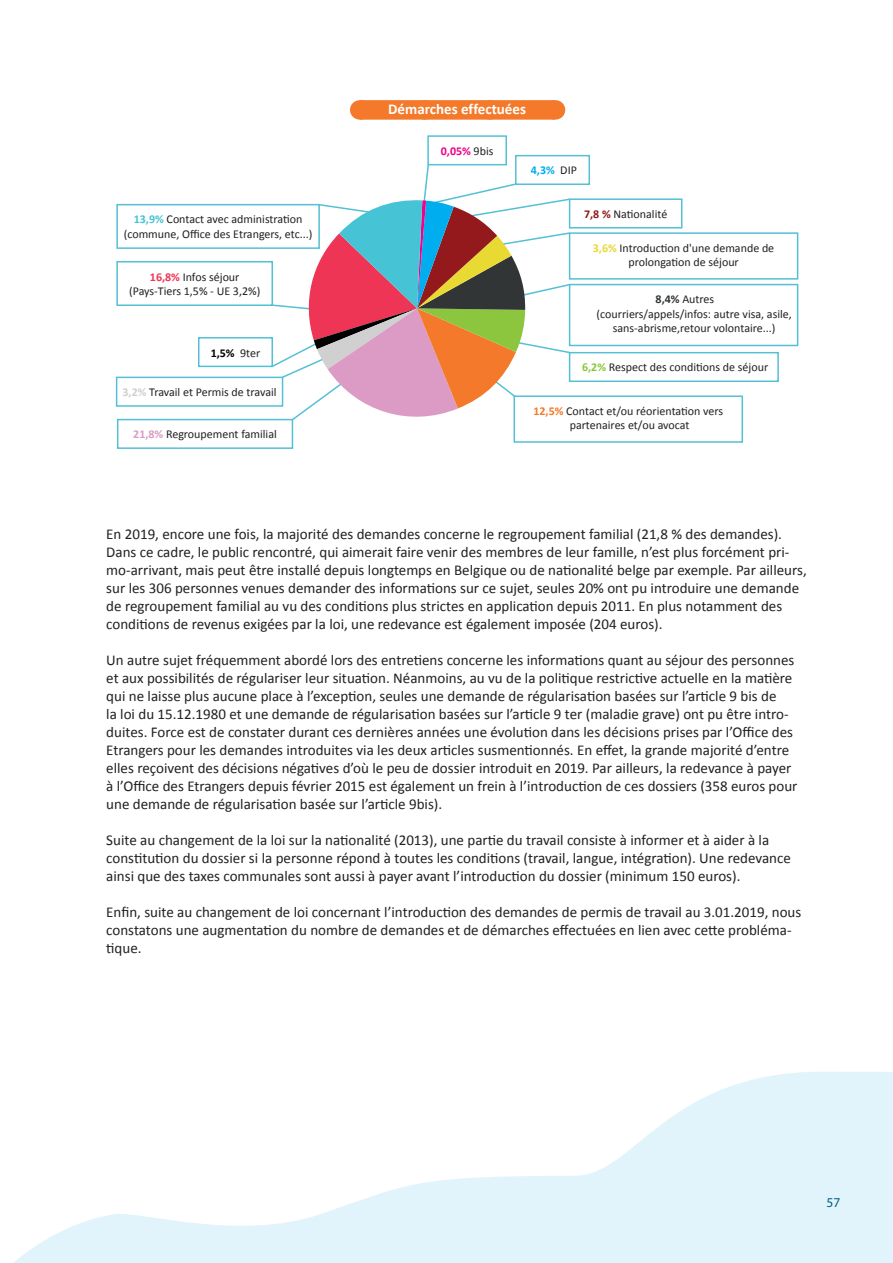
<style>
.page{position:relative;width:893px;height:1263px;background:#fff}
.page>*{position:absolute;margin:0;border:0;box-sizing:border-box;transform-origin:0 0}
.texte{font:15px/18px "Calibri";color:#231f20}
.ORANGE_-surlignage{font:700 15px "Calibri";color:#fff}
.t1{font:13.5px "Myriad Pro";color:#00617d}
.t2{font:12px/14.4px "Calibri";color:#231f20;text-align:center}
.t3{font:700 12px "Calibri";color:#ed028c}
.t4{font:700 12px "Calibri";color:#000001}
.t5{font:700 12px "Calibri";color:#00aeef}
.s1{font-weight:700;color:#46c3d4}
.s2{font-weight:700;color:#ee3555}
.s3{font-weight:400;color:#231f20}
.s4{font-weight:700;color:#cfd0cf}
.s5{font-weight:700;color:#dc9bc4}
.s6{font-weight:700;color:#93191d}
.s7{font-weight:700;color:#e8d933}
.s8{font-weight:700;color:#323535}
.s9{font-weight:700;color:#8bc63e}
.s10{font-weight:700;color:#f4792a}
</style>
<div class="page">
<svg style="left:13px;top:1071px;width:880px;height:192px"></svg>
<div style="left:360px;top:100px;width:195px;height:20px;background:#f4792a"></div>
<svg style="left:425px;top:100px;width:97px;height:20px"></svg>
<svg style="left:555px;top:100px;width:1px;height:20px"></svg>
<div style="left:116px;top:261px;width:157px;height:45px;border:2px solid #54c0d5"></div>
<div style="left:116px;top:204px;width:204px;height:45px;border:2px solid #54c0d5"></div>
<div style="left:515px;top:155px;width:75px;height:30px;border:2px solid #54c0d5"></div>
<div style="left:569px;top:198px;width:113px;height:31px;border:2px solid #54c0d5"></div>
<div style="left:569px;top:284px;width:229px;height:62px;border:2px solid #54c0d5"></div>
<div style="left:569px;top:232px;width:229px;height:48px;border:2px solid #54c0d5"></div>
<div style="left:569px;top:352px;width:210px;height:30px;border:2px solid #54c0d5"></div>
<div style="left:513px;top:395px;width:230px;height:48px;border:2px solid #54c0d5"></div>
<div style="left:117px;top:419px;width:176px;height:30px;border:2px solid #54c0d5"></div>
<div style="left:198px;top:337px;width:75px;height:30px;border:2px solid #54c0d5"></div>
<div style="left:116px;top:377px;width:167px;height:30px;border:2px solid #54c0d5"></div>
<div style="left:427px;top:135px;width:80px;height:30px;border:2px solid #54c0d5"></div>
<svg style="left:270px;top:163px;width:301px;height:265px"></svg>
<p class="ORANGE_-surlignage" style="left:388px;top:100px;width:139px">Démarches effectuées</p>
<p class="t2" style="left:134px;top:212px;width:170px"><span class="s1">13,9%</span> Contact avec administration</p>
<p class="t2" style="left:124px;top:226px;width:190px">(commune, Office des Etrangers, etc...)</p>
<p class="t2" style="left:150px;top:269px;width:91px"><span class="s2">16,8%</span> Infos séjour</p>
<p class="t2" style="left:129px;top:283px;width:133px">(Pays-Tiers 1,5% - UE 3,2%)</p>
<p class="t4" style="left:211px;top:345px;width:51px">1,5% <span class="s3">9ter</span></p>
<p class="t2" style="left:123px;top:384px;width:156px"><span class="s4">3,2%</span> Travail et Permis de travail</p>
<p class="t2" style="left:133px;top:427px;width:145px"><span class="s5">21,8%</span> Regroupement familial</p>
<p class="t3" style="left:441px;top:143px;width:54px">0,05% <span class="s3">9bis</span></p>
<p class="t5" style="left:531px;top:163px;width:48px">4,3% <span class="s3">DIP</span></p>
<p class="t2" style="left:584px;top:206px;width:85px"><span class="s6">7,8 %</span> Nationalité</p>
<p class="t2" style="left:593px;top:240px;width:183px"><span class="s7">3,6%</span> Introduction d'une demande de</p>
<p class="t2" style="left:628px;top:254px;width:112px">prolongation de séjour</p>
<p class="t2" style="left:656px;top:292px;width:60px"><span class="s8">8,4%</span> Autres</p>
<p class="t2" style="left:597px;top:306px;width:197px">(courriers/appels/infos: autre visa, asile, sans-abrisme,retour volontaire...)</p>
<p class="t2" style="left:582px;top:360px;width:188px"><span class="s9">6,2%</span> Respect des conditions de séjour</p>
<p class="t2" style="left:533px;top:403px;width:191px"><span class="s10">12,5%</span> Contact et/ou réorientation vers</p>
<p class="t2" style="left:570px;top:418px;width:121px">partenaires et/ou avocat</p>
<p class="texte" style="left:106px;top:524px;width:702px">En 2019, encore une fois, la majorité des demandes concerne le regroupement familial (21,8 % des demandes).<br>Dans ce cadre, le public rencontré, qui aimerait faire venir des membres de leur famille, n’est plus forcément pri&shy;mo-arrivant, mais peut être installé depuis longtemps en Belgique ou de nationalité belge par exemple. Par ailleurs, sur les 306 personnes venues demander des informations sur ce sujet, seules 20% ont pu introduire une demande de regroupement familial au vu des conditions plus strictes en application depuis 2011. En plus notamment des conditions de revenus exigées par la loi, une redevance est également imposée (204 euros).</p>
<p class="texte" style="left:106px;top:650px;width:693px">Un autre sujet fréquemment abordé lors des entretiens concerne les informations quant au séjour des personnes et aux possibilités de régulariser leur situation. Néanmoins, au vu de la politique restrictive actuelle en la matière qui ne laisse plus aucune place à l’exception, seules une demande de régularisation basées sur l’article 9 bis de<br>la loi du 15.12.1980 et une demande de régularisation basées sur l’article 9 ter (maladie grave) ont pu être intro&shy;duites. Force est de constater durant ces dernières années une évolution dans les décisions prises par l’Office des Etrangers pour les demandes introduites via les deux articles susmentionnés. En effet, la grande majorité d’entre elles reçoivent des décisions négatives d’où le peu de dossier introduit en 2019. Par ailleurs, la redevance à payer à l’Office des Etrangers depuis février 2015 est également un frein à l’introduction de ces dossiers (358 euros pour une demande de régularisation basée sur l’article 9bis).</p>
<p class="texte" style="left:106px;top:830px;width:686px">Suite au changement de la loi sur la nationalité (2013), une partie du travail consiste à informer et à aider à la constitution du dossier si la personne répond à toutes les conditions (travail, langue, intégration). Une redevance ainsi que des taxes communales sont aussi à payer avant l’introduction du dossier (minimum 150 euros).</p>
<p class="texte" style="left:106px;top:902px;width:697px">Enfin, suite au changement de loi concernant l’introduction des demandes de permis de travail au 3.01.2019, nous constatons une augmentation du nombre de demandes et de démarches effectuées en lien avec cette probléma&shy;tique.</p>
<p class="t1" style="left:826px;top:1194px;width:15px">57</p>
</div>
